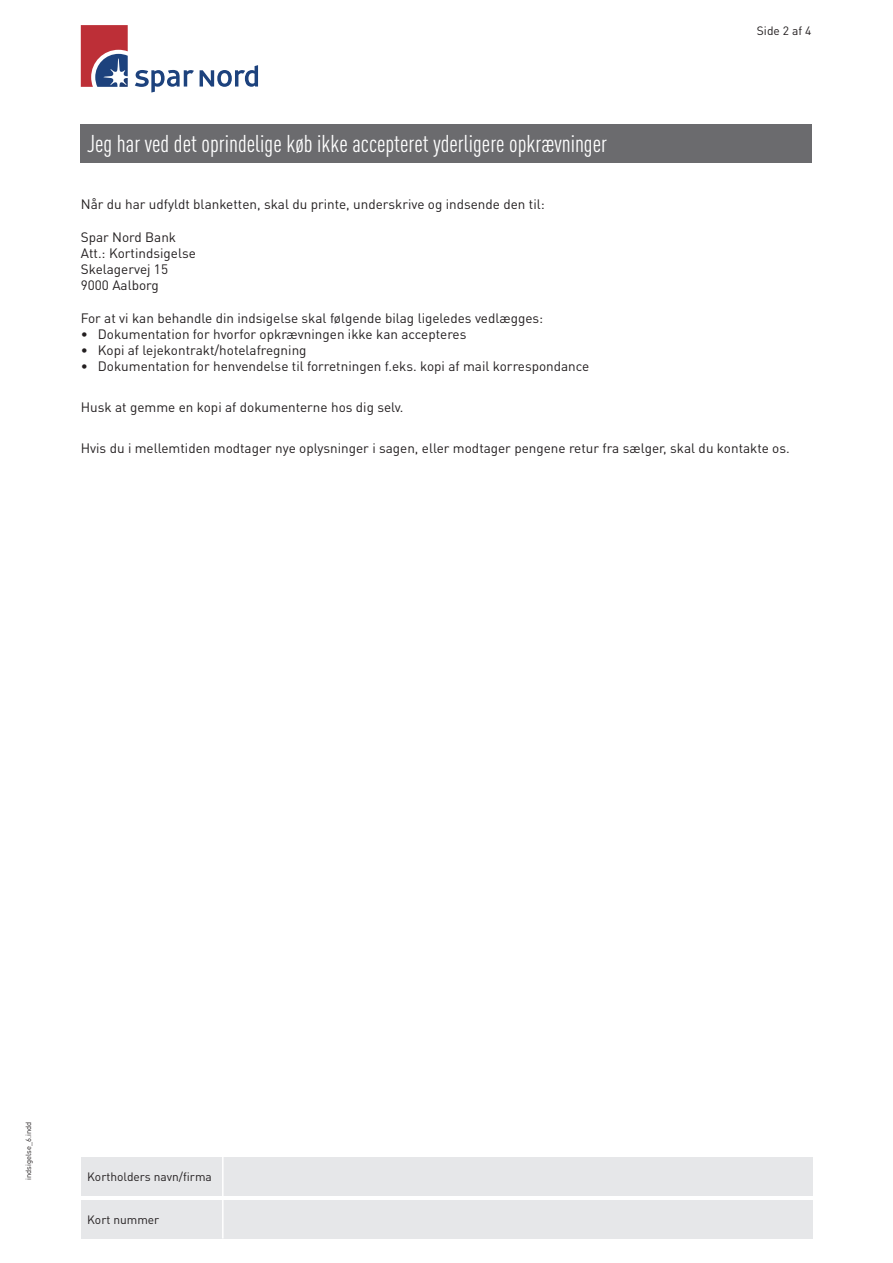
<style>
.page{position:relative;width:893px;height:1263px;background:#fff}
.page>*{position:absolute;margin:0;border:0;box-sizing:border-box;transform-origin:0 0}
.t1{font:condensed 24px "DINOT";color:#fff}
.t2{font:13.5px "DINOT";color:#231f20}
.t3{font:12px "DINOT";color:#231f20}
.t4{font:7.5px "DINOT";color:#231f20}
</style>
<div class="page">
<svg style="left:135px;top:65px;width:123px;height:28px"></svg>
<svg style="left:81px;top:25px;width:47px;height:62px;background:#9d5468"></svg>
<div style="left:81px;top:125px;width:731px;height:38px;background:#6b6b6e"></div>
<div style="left:81px;top:1157px;width:731px;height:38px;background:#e6e7e9"></div>
<div style="left:81px;top:1201px;width:731px;height:38px;background:#e6e7e9"></div>
<hr style="left:222px;top:1157px;width:2px;height:81px;background:#fff">
<p class="t1" style="left:87px;top:130px;width:521px">Jeg har ved det oprindelige køb ikke accepteret yderligere opkrævninger</p>
<p class="t3" style="left:757px;top:22px;width:56px">Side 2 af 4</p>
<p class="t2" style="left:81px;top:195px;width:465px">Når du har udfyldt blanketten, skal du printe, underskrive og indsende den til:</p>
<p class="t2" style="left:81px;top:228px;width:97px">Spar Nord Bank</p>
<p class="t2" style="left:81px;top:244px;width:117px">Att.: Kortindsigelse</p>
<p class="t2" style="left:81px;top:260px;width:89px">Skelagervej 15</p>
<p class="t2" style="left:81px;top:276px;width:79px">9000 Aalborg</p>
<p class="t2" style="left:81px;top:309px;width:464px">For at vi kan behandle din indsigelse skal følgende bilag ligeledes vedlægges:</p>
<p class="t2" style="left:81px;top:325px;width:387px">• Dokumentation for hvorfor opkrævningen ikke kan accepteres</p>
<p class="t2" style="left:81px;top:341px;width:227px">• Kopi af lejekontrakt/hotelafregning</p>
<p class="t2" style="left:81px;top:357px;width:510px">• Dokumentation for henvendelse til forretningen f.eks. kopi af mail korrespondance</p>
<p class="t2" style="left:81px;top:398px;width:324px">Husk at gemme en kopi af dokumenterne hos dig selv.</p>
<p class="t2" style="left:81px;top:439px;width:710px">Hvis du i mellemtiden modtager nye oplysninger i sagen, eller modtager pengene retur fra sælger, skal du kontakte os.</p>
<p class="t4" style="left:23px;top:1180px;width:60px;rotate:-90deg">indsigelse_6.indd</p>
<p class="t3" style="left:87px;top:1169px;width:126px">Kortholders navn/firma</p>
<p class="t3" style="left:87px;top:1211px;width:74px">Kort nummer</p>
</div>
